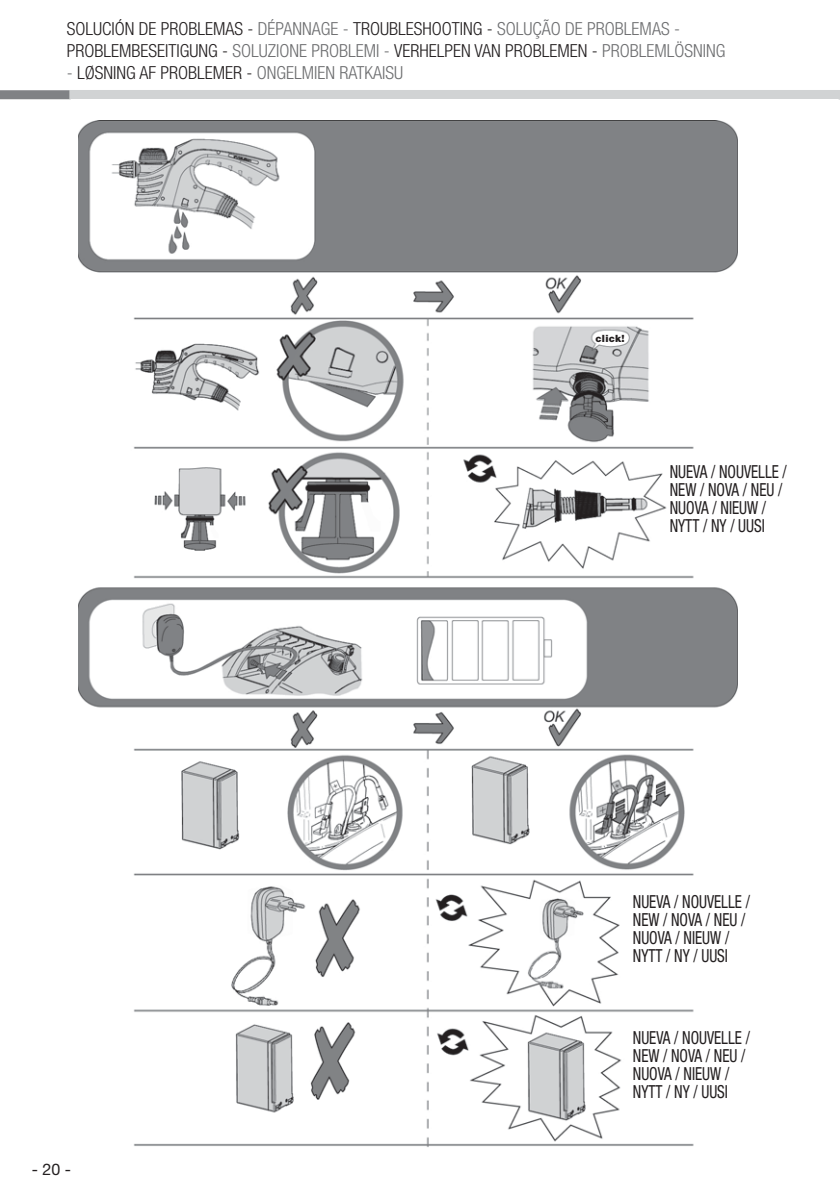
<style>
.page{position:relative;width:840px;height:1191px;background:#fff}
.page>*{position:absolute;margin:0;border:0;box-sizing:border-box;transform-origin:0 0}
.t1{font:300 condensed 18px/22px "Helvetica Neue LT Std";color:#231f20}
.t2{font:condensed 18px/18px "Helvetica Neue LT Std";color:#231f20;scale:.85 1}
.t3{font:16px "Helvetica Neue LT Std";color:#231f20}
.t4{font:900 10px "Helvetica Neue LT Std";letter-spacing:.03em;color:#231f20}
.s1{color:#6d6e70}
</style>
<div class="page">
<img style="left:78px;top:120px;width:659px;height:1027px">
<div style="left:0;top:90px;width:71px;height:9px;background:#808285"></div>
<div style="left:69px;top:90px;width:770px;height:9px;background:#d1d3d4"></div>
<p class="t1" style="left:67px;top:20px;width:660px">SOLUCIÓN DE PROBLEMAS - <span class="s1">DÉPANNAGE -</span> TROUBLESHOOTING - <span class="s1">SOLUÇÃO DE PROBLEMAS -<br></span>PROBLEMBESEITIGUNG - <span class="s1">SOLUZIONE PROBLEMI -</span> VERHELPEN VAN PROBLEMEN - <span class="s1">PROBLEMLÖSNING</span></p>
<p class="t1" style="left:67px;top:64px;width:338px"><span class="s1">-</span> LØSNING AF PROBLEMER - <span class="s1">ONGELMIEN RATKAISU</span></p>
<p class="t3" style="left:32px;top:1164px;width:41px">- 20 -</p>
<p class="t4" style="left:595px;top:334px;width:31px">click!</p>
<p class="t2" style="left:669px;top:465px;width:139px">NUEVA / NOUVELLE /<br>NEW / NOVA / NEU /<br>NUOVA / NIEUW /<br>NYTT / NY / UUSI</p>
<p class="t2" style="left:632px;top:894px;width:139px">NUEVA / NOUVELLE /<br>NEW / NOVA / NEU /<br>NUOVA / NIEUW /<br>NYTT / NY / UUSI</p>
<p class="t2" style="left:632px;top:1030px;width:139px">NUEVA / NOUVELLE /<br>NEW / NOVA / NEU /<br>NUOVA / NIEUW /<br>NYTT / NY / UUSI</p>
</div>
